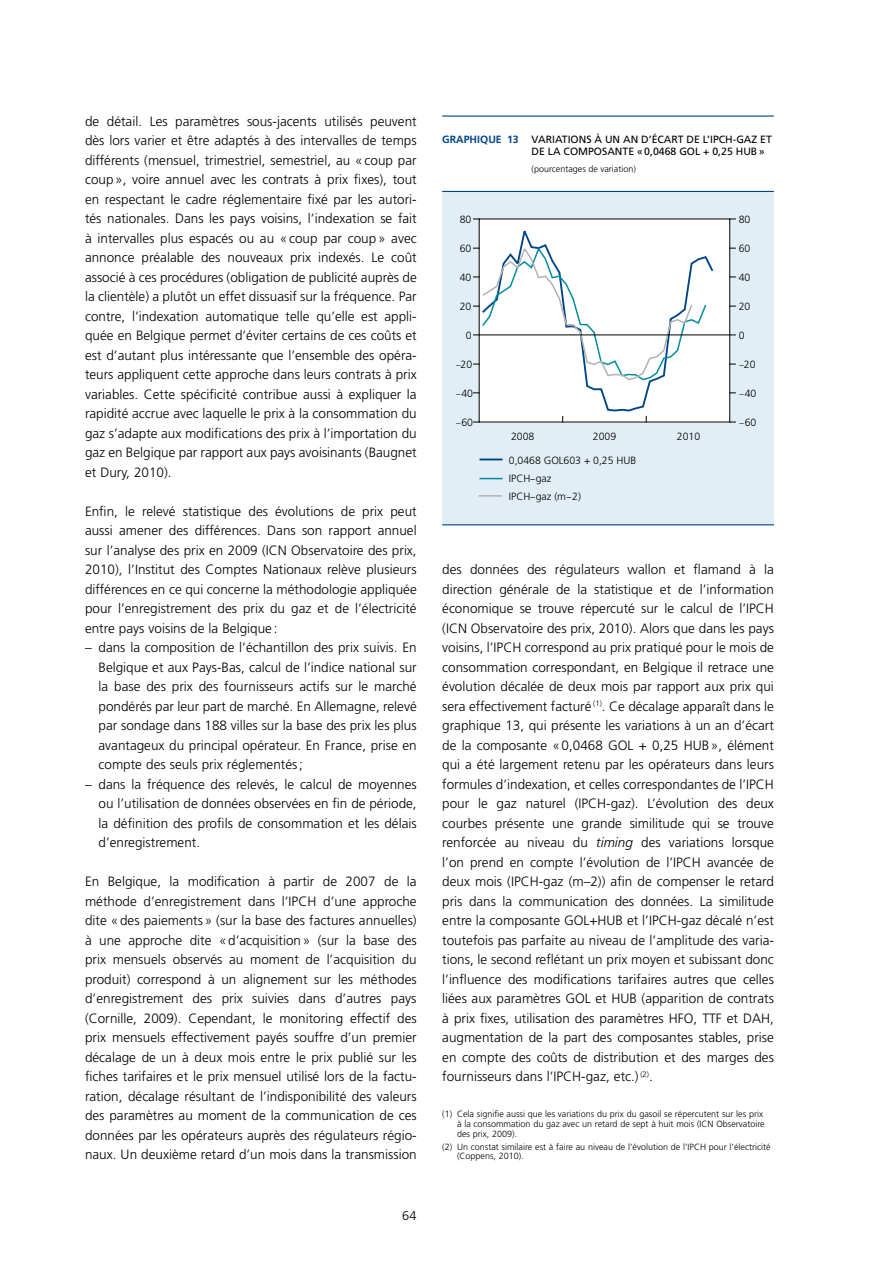
<style>
.page{position:relative;width:893px;height:1263px;background:#fff}
.page>*{position:absolute;margin:0;border:0;box-sizing:border-box;transform-origin:0 0}
.t1{font:300 13.5px/19.5px "Frutiger LT";color:#000;text-align:justify}
.t2{font:300 12.75px "Frutiger LT";color:#000}
.t3{font:300 10.5px/18.3px "Frutiger LT";color:#000}
.t4{font:10.5px "Frutiger LT";color:#000}
.t5{font:300 9px/9.8px "Frutiger LT";color:#000}
.s1{font-weight:700;color:#048}
.s2{font-size:9px}
.s3{font-weight:400;font-size:9px}
.s4{font-style:italic}
</style>
<div class="page">
<div style="left:442px;top:191px;width:332px;height:334px;background:#e2eef5"></div>
<hr style="left:442px;top:115px;width:332px;height:2px;background:#048">
<hr style="left:442px;top:191px;width:332px;height:1px;background:#048">
<hr style="left:442px;top:524px;width:332px;height:1px;background:#048">
<hr style="left:479px;top:458px;width:24px;height:2px;background:#048">
<svg style="left:479px;top:478px;width:24px;height:1px"></svg>
<hr style="left:479px;top:495px;width:23px;height:2px;background:#b3b2b2">
<div style="left:479px;top:219px;width:251px;height:203px;background:#fff"></div>
<svg style="left:473px;top:219px;width:242px;height:204px"></svg>
<hr style="left:479px;top:334px;width:251px;height:1px;background:#000">
<p class="t1" style="left:85px;top:112px;width:333px">de détail. Les paramètres sous-jacents utilisés peuvent dès lors varier et être adaptés à des intervalles de temps différents (mensuel, trimestriel, semestriel, au «coup par coup», voire annuel avec les contrats à prix fixes), tout en respectant le cadre réglementaire fixé par les autori&shy;tés nationales. Dans les pays voisins, l’indexation se fait à intervalles plus espacés ou au «coup par coup» avec annonce préalable des nouveaux prix indexés. Le coût associé à ces procédures (obligation de publicité auprès de la clientèle) a plutôt un effet dissuasif sur la fréquence. Par contre, l’indexation automatique telle qu’elle est appli&shy;quée en Belgique permet d’éviter certains de ces coûts et est d’autant plus intéressante que l’ensemble des opéra&shy;teurs appliquent cette approche dans leurs contrats à prix variables. Cette spécificité contribue aussi à expliquer la rapidité accrue avec laquelle le prix à la consommation du gaz s’adapte aux modifications des prix à l’importation du gaz en Belgique par rapport aux pays avoisinants (Baugnet et Dury, 2010).</p>
<p class="t1" style="left:85px;top:501px;width:333px">Enfin, le relevé statistique des évolutions de prix peut aussi amener des différences. Dans son rapport annuel sur l’analyse des prix en 2009 (ICN Observatoire des prix, 2010), l’Institut des Comptes Nationaux relève plusieurs différences en ce qui concerne la méthodologie appliquée pour l’enregistrement des prix du gaz et de l’électricité entre pays voisins de la Belgique:</p>
<p class="t1" style="left:99px;top:638px;width:320px;text-indent:-14px">– dans la composition de l’échantillon des prix suivis. En Belgique et aux Pays-Bas, calcul de l’indice national sur la base des prix des fournisseurs actifs sur le marché pondérés par leur part de marché. En Allemagne, relevé par sondage dans 188 villes sur la base des prix les plus avantageux du principal opérateur. En France, prise en compte des seuls prix réglementés;</p>
<p class="t1" style="left:99px;top:774px;width:320px;text-indent:-14px">– dans la fréquence des relevés, le calcul de moyennes ou l’utilisation de données observées en fin de période, la définition des profils de consommation et les délais d’enregistrement.</p>
<p class="t1" style="left:85px;top:872px;width:333px">En Belgique, la modification à partir de 2007 de la méthode d’enregistrement dans l’IPCH d’une approche dite «des paiements» (sur la base des factures annuelles) à une approche dite «d’acquisition» (sur la base des prix mensuels observés au moment de l’acquisition du produit) correspond à un alignement sur les méthodes d’enregistrement des prix suivies dans d’autres pays (Cornille, 2009). Cependant, le monitoring effectif des prix mensuels effectivement payés souffre d’un premier décalage de un à deux mois entre le prix publié sur les fiches tarifaires et le prix mensuel utilisé lors de la factu&shy;ration, décalage résultant de l’indisponibilité des valeurs des paramètres au moment de la communication de ces données par les opérateurs auprès des régulateurs régio&shy;naux. Un deuxième retard d’un mois dans la transmission</p>
<p class="t2" style="left:402px;top:1209px;width:16px">64</p>
<p class="t4" style="left:442px;top:134px;width:275px"><span class="s1">GRAPHIQUE 13</span> VARIATIONS À UN AN D’ÉCART DE L’IPCH</p>
<p class="t4" style="left:733px;top:134px;width:41px">-GAZ ET</p>
<p class="t4" style="left:531px;top:146px;width:156px">DE LA COMPOSANTE «0,0468 GOL</p>
<p class="t4" style="left:703px;top:146px;width:63px">+ 0,25 HUB»</p>
<p class="t5" style="left:531px;top:164px;width:106px">(pourcentages de variation)</p>
<p class="t3" style="left:460px;top:210px;width:13px">80</p>
<p class="t3" style="left:739px;top:210px;width:13px">80</p>
<p class="t3" style="left:460px;top:239px;width:13px">60</p>
<p class="t3" style="left:739px;top:239px;width:13px">60</p>
<p class="t3" style="left:460px;top:268px;width:13px">40</p>
<p class="t3" style="left:739px;top:268px;width:13px">40</p>
<p class="t3" style="left:460px;top:297px;width:13px">20</p>
<p class="t3" style="left:739px;top:297px;width:13px">20</p>
<p class="t3" style="left:466px;top:326px;width:7px">0</p>
<p class="t3" style="left:739px;top:326px;width:7px">0</p>
<p class="t3" style="left:456px;top:355px;width:18px"><span class="s2">–</span>20</p>
<p class="t3" style="left:739px;top:355px;width:18px"><span class="s2">–</span>20</p>
<p class="t3" style="left:456px;top:384px;width:19px"><span class="s2">–</span>40</p>
<p class="t3" style="left:739px;top:384px;width:19px"><span class="s2">–</span>40</p>
<p class="t3" style="left:456px;top:413px;width:19px"><span class="s2">–</span>60</p>
<p class="t3" style="left:739px;top:413px;width:19px"><span class="s2">–</span>60</p>
<p class="t3" style="left:511px;top:427px;width:25px">2008</p>
<p class="t3" style="left:593px;top:428px;width:25px">2009</p>
<p class="t3" style="left:677px;top:427px;width:25px">2010</p>
<p class="t3" style="left:509px;top:451px;width:129px">0,0468 GOL603 + 0,25 HUB<br>IPCH<span class="s3">–</span>gaz<br>IPCH<span class="s3">–</span>gaz (m<span class="s3">–</span>2)</p>
<p class="t1" style="left:442px;top:560px;width:333px">des données des régulateurs wallon et flamand à la direction générale de la statistique et de l’information économique se trouve répercuté sur le calcul de l’IPCH (ICN Observatoire des prix, 2010). Alors que dans les pays voisins, l’IPCH correspond au prix pratiqué pour le mois de consommation correspondant, en Belgique il retrace une évolution décalée de deux mois par rapport aux prix qui sera effectivement facturé <sup>(1)</sup>. Ce décalage apparaît dans le graphique 13, qui présente les variations à un an d’écart de la composante «0,0468 GOL + 0,25 HUB», élément qui a été largement retenu par les opérateurs dans leurs formules d’indexation, et celles correspondantes de l’IPCH pour le gaz naturel (IPCH-gaz). L’évolution des deux courbes présente une grande similitude qui se trouve renforcée au niveau du <span class="s4">timing</span> des variations lorsque l’on prend en compte l’évolution de l’IPCH avancée de deux mois (IPCH-gaz (m–2)) afin de compenser le retard pris dans la communication des données. La similitude entre la composante GOL+HUB et l’IPCH-gaz décalé n’est toutefois pas parfaite au niveau de l’amplitude des varia&shy;tions, le second reflétant un prix moyen et subissant donc l’influence des modifications tarifaires autres que celles liées aux paramètres GOL et HUB (apparition de contrats à prix fixes, utilisation des paramètres HFO, TTF et DAH, augmentation de la part des composantes stables, prise en compte des coûts de distribution et des marges des fournisseurs dans l’IPCH-gaz, etc.) <sup>(2)</sup>.</p>
<p class="t5" style="left:457px;top:1109px;width:309px;text-indent:-15px">(1) Cela signifie aussi que les variations du prix du gasoil se répercutent sur les prix à la consommation du gaz avec un retard de sept à huit mois (ICN Observatoire des prix, 2009).</p>
<p class="t5" style="left:457px;top:1142px;width:315px;text-indent:-15px">(2) Un constat similaire est à faire au niveau de l’évolution de l’IPCH pour l’électricité (Coppens, 2010).</p>
</div>
